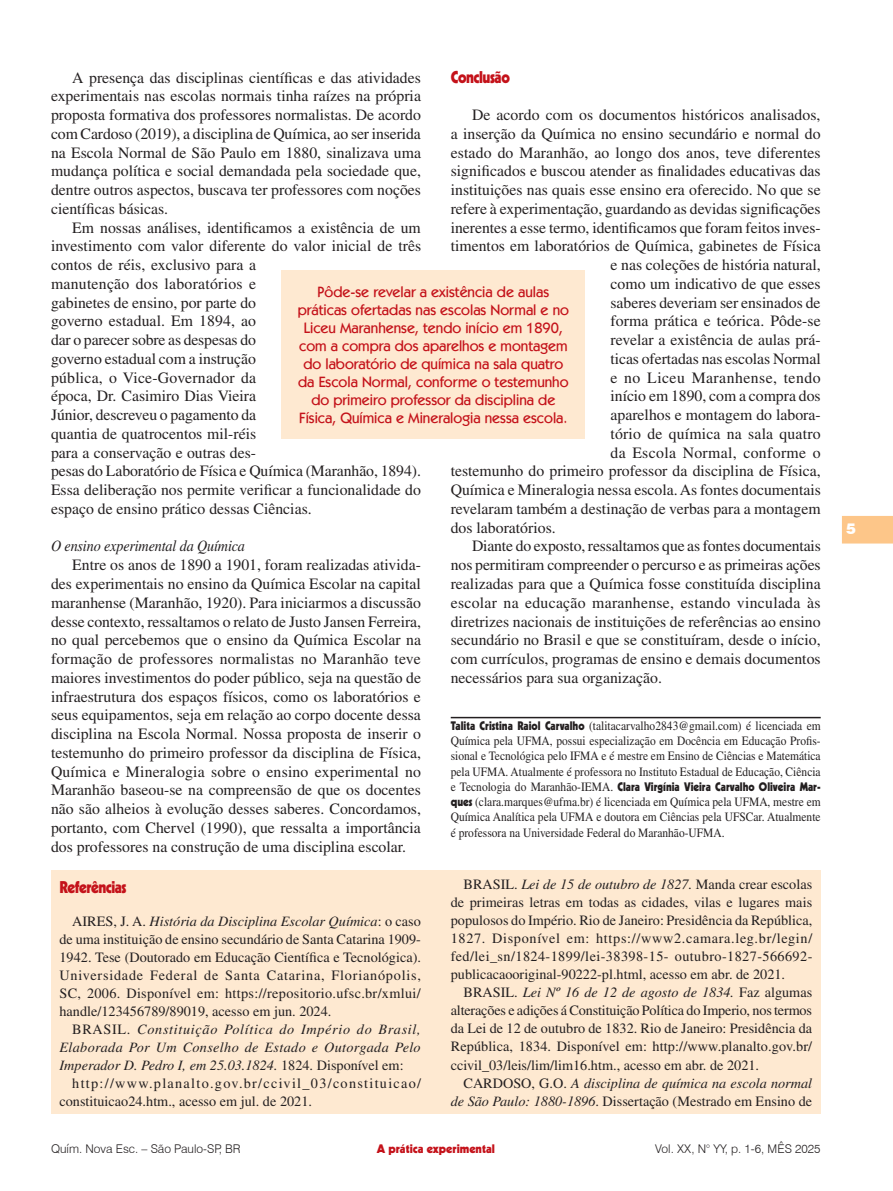
<style>
.page{position:relative;width:893px;height:1191px;background:#fff}
.page>*{position:absolute;margin:0;border:0;box-sizing:border-box;transform-origin:0 0}
.Seção{font:900 16.5px "Kabel LT Std";letter-spacing:-.03em;color:#c4121a;scale:.9 1}
.t1{font:15.75px/18.8px "Times LT Std";color:#231f20;text-align:justify}
.Sub_sub_seção{font:italic 15.75px "Times LT Std";letter-spacing:-.01em;color:#231f20;scale:.9 1}
.t2{font:15.75px "Times LT Std";letter-spacing:.03em;color:#231f20}
.t3{font:15.75px "Times LT Std";letter-spacing:.02em;color:#231f20}
.Olho{font:500 15px/18px "Kabel IT Cby BT";color:#c4121a;text-align:center}
.t4{font:900 15px "Swiss 721 BT";color:#fff}
.Bibliografia{font:14.25px/18.1px "Times LT Std";color:#231f20;text-align:justify}
.Bibliografia-2{font:italic 14.25px/18px "Times LT Std";color:#231f20;text-align:justify}
.Bibliografia-3{font:14.25px/18px "Times LT Std";letter-spacing:.09em;color:#231f20}
.Credito_Autor{font:12.75px/15.3px "Times LT Std";color:#231f20;text-align:justify;scale:.9 1}
.Credito_Autor-2{font:900 12px "Kabel LT Std";color:#231f20;scale:.9 1}
.t5{font:300 12px "Swiss 721 BT";color:#231f20}
.t6{font:900 12px "Kabel LT Std";color:#c4121a}
.s1{font-family:"Kabel LT Std";font-weight:900;font-size:12px}
.s2{font-family:"Times LT Std";font-weight:400;font-size:12.75px}
.s3{font-style:italic}
.s4{font-style:normal}
</style>
<div class="page">
<svg style="left:842px;top:516px;width:51px;height:27px"></svg>
<hr style="left:451px;top:717px;width:370px;height:1px;background:#231f20">
<div style="left:282px;top:270px;width:303px;height:169px;background:#fee9d1"></div>
<div style="left:51px;top:870px;width:770px;height:244px;background:#fee9d1"></div>
<p class="Seção" style="left:451px;top:66px;width:67px">Conclusão</p>
<p class="t1" style="left:472px;top:105px;width:350px">De acordo com os documentos históricos analisados,</p>
<p class="t1" style="left:451px;top:124px;width:371px">a inserção da Química no ensino secundário e normal do</p>
<p class="t1" style="left:451px;top:143px;width:372px">estado do Maranhão, ao longo dos anos, teve diferentes</p>
<p class="t1" style="left:451px;top:162px;width:371px">significados e buscou atender as finalidades educativas das</p>
<p class="t1" style="left:451px;top:180px;width:371px">instituições nas quais esse ensino era oferecido. No que se</p>
<p class="t1" style="left:451px;top:199px;width:371px">refere à experimentação, guardando as devidas significações</p>
<p class="t1" style="left:451px;top:218px;width:371px">inerentes a esse termo, identificamos que foram feitos inves-</p>
<p class="t1" style="left:451px;top:237px;width:371px">timentos em laboratórios de Química, gabinetes de Física</p>
<p class="t1" style="left:611px;top:255px;width:212px">e nas coleções de história natural,</p>
<p class="t1" style="left:611px;top:274px;width:212px">como um indicativo de que esses</p>
<p class="t1" style="left:611px;top:293px;width:212px">saberes deveriam ser ensinados de</p>
<p class="t1" style="left:611px;top:312px;width:212px">forma prática e teórica. Pôde-se</p>
<p class="t1" style="left:611px;top:330px;width:212px">revelar a existência de aulas prá-</p>
<p class="t1" style="left:611px;top:349px;width:212px">ticas ofertadas nas escolas Normal</p>
<p class="t2" style="left:611px;top:368px;width:212px">e no Liceu Maranhense, tendo</p>
<p class="t1" style="left:611px;top:387px;width:212px">início em 1890, com a compra dos</p>
<p class="t1" style="left:611px;top:405px;width:212px">aparelhos e montagem do labora-</p>
<p class="t1" style="left:611px;top:424px;width:212px">tório de química na sala quatro</p>
<p class="t3" style="left:611px;top:443px;width:212px">da Escola Normal, conforme o</p>
<p class="t1" style="left:451px;top:462px;width:371px">testemunho do primeiro professor da disciplina de Física,</p>
<p class="t1" style="left:451px;top:480px;width:372px">Química e Mineralogia nessa escola. As fontes documentais</p>
<p class="t1" style="left:451px;top:499px;width:371px">revelaram também a destinação de verbas para a montagem</p>
<p class="t1" style="left:451px;top:518px;width:106px">dos laboratórios.</p>
<p class="t1" style="left:451px;top:537px;width:372px;text-indent:21px">Diante do exposto, ressaltamos que as fontes documentais nos permitiram compreender o percurso e as primeiras ações realizadas para que a Química fosse constituída disciplina escolar na educação maranhense, estando vinculada às diretrizes nacionais de instituições de referências ao ensino secundário no Brasil e que se constituíram, desde o início, com currículos, programas de ensino e demais documentos necessários para sua organização.</p>
<p class="Credito_Autor" style="left:451px;top:717px;width:413px"><span class="s1">Talita Cristina Raiol Carvalho</span> (talitacarvalho2843@gmail.com) é licenciada em Química pela UFMA, possui especialização em Docência em Educação Profis&shy;sional e Tecnológica pelo IFMA e é mestre em Ensino de Ciências e Matemática pela UFMA. Atualmente é professora no Instituto Estadual de Educação, Ciência</p>
<p class="Credito_Autor-2" style="left:451px;top:779px;width:413px"><span class="s2">e Tecnologia do Maranhão-IEMA.</span> Clara Virgínia Vieira Carvalho Oliveira Mar-</p>
<p class="Credito_Autor" style="left:451px;top:794px;width:413px"><span class="s1">ques</span> (clara.marques@ufma.br) é licenciada em Química pela UFMA, mestre em Química Analítica pela UFMA e doutora em Ciências pela UFSCar. Atualmente é professora na Universidade Federal do Maranhão-UFMA.</p>
<p class="t1" style="left:51px;top:68px;width:371px;text-indent:21px">A presença das disciplinas científicas e das atividades experimentais nas escolas normais tinha raízes na própria proposta formativa dos professores normalistas. De acordo com Cardoso (2019), a disciplina de Química, ao ser inserida na Escola Normal de São Paulo em 1880, sinalizava uma mudança política e social demandada pela sociedade que, dentre outros aspectos, buscava ter professores com noções científicas básicas.</p>
<p class="t1" style="left:51px;top:218px;width:372px;text-align:left;text-indent:21px">Em nossas análises, identificamos a existência de um investimento com valor diferente do valor inicial de três contos de réis, exclusivo para a<br>manutenção dos laboratórios e<br>gabinetes de ensino, por parte do<br>governo estadual. Em 1894, ao<br>dar o parecer sobre as despesas do<br>governo estadual com a instrução<br>pública, o Vice-Governador da<br>época, Dr. Casimiro Dias Vieira<br>Júnior, descreveu o pagamento da<br>quantia de quatrocentos mil-réis<br>para a conservação e outras des-<br>pesas do Laboratório de Física e Química (Maranhão, 1894).<br>Essa deliberação nos permite verificar a funcionalidade do espaço de ensino prático dessas Ciências.</p>
<p class="Sub_sub_seção" style="left:51px;top:537px;width:217px">O ensino experimental da Química</p>
<p class="t1" style="left:51px;top:555px;width:372px;text-indent:21px">Entre os anos de 1890 a 1901, foram realizadas ativida&shy;des experimentais no ensino da Química Escolar na capital maranhense (Maranhão, 1920). Para iniciarmos a discussão desse contexto, ressaltamos o relato de Justo Jansen Ferreira, no qual percebemos que o ensino da Química Escolar na formação de professores normalistas no Maranhão teve maiores investimentos do poder público, seja na questão de infraestrutura dos espaços físicos, como os laboratórios e seus equipamentos, seja em relação ao corpo docente dessa disciplina na Escola Normal. Nossa proposta de inserir o testemunho do primeiro professor da disciplina de Física, Química e Mineralogia sobre o ensino experimental no Maranhão baseou-se na compreensão de que os docentes não são alheios à evolução desses saberes. Concordamos, portanto, com Chervel (1990), que ressalta a importância dos professores na construção de uma disciplina escolar.</p>
<p class="Olho" style="left:298px;top:283px;width:273px">Pôde-se revelar a existência de aulas práticas ofertadas nas escolas Normal e no Liceu Maranhense, tendo início em 1890, com a compra dos aparelhos e montagem do laboratório de química na sala quatro da Escola Normal, conforme o testemunho do primeiro professor da disciplina de Física, Química e Mineralogia nessa escola.</p>
<p class="Seção" style="left:60px;top:876px;width:76px">Referências</p>
<p class="Bibliografia" style="left:60px;top:912px;width:363px;text-indent:13px">AIRES, J. A. <span class="s3">História da Disciplina Escolar Química</span>: o caso de uma instituição de ensino secundário de Santa Catarina 1909- 1942. Tese (Doutorado em Educação Científica e Tecnológica).<br>Universidade Federal de Santa Catarina, Florianópolis, SC, 2006. Disponível em: https://repositorio.ufsc.br/xmlui/ handle/123456789/89019, acesso em jun. 2024.</p>
<p class="Bibliografia-2" style="left:60px;top:1020px;width:363px;text-indent:13px"><span class="s4">BRASIL.</span> Constituição Política do Império do Brasil, Elaborada Por Um Conselho de Estado e Outorgada Pelo Imperador D. Pedro I, em 25.03.1824. <span class="s4">1824. Disponível em:</span></p>
<p class="Bibliografia-3" style="left:60px;top:1073px;width:363px;text-indent:13px">http://www.planalto.gov.br/ccivil_03/constituicao/ constituicao24.htm., acesso em jul. de 2021.</p>
<p class="Bibliografia" style="left:451px;top:874px;width:363px;text-indent:13px">BRASIL. <span class="s3">Lei de 15 de outubro de 1827.</span> Manda crear escolas de primeiras letras em todas as cidades, vilas e lugares mais populosos do Império. Rio de Janeiro: Presidência da República, 1827. Disponível em: https://www2.camara.leg.br/legin/ fed/lei_sn/1824-1899/lei-38398-15- outubro-1827-566692- publicacaooriginal-90222-pl.html, acesso em abr. de 2021.</p>
<p class="Bibliografia" style="left:451px;top:983px;width:363px;text-indent:13px">BRASIL. <span class="s3">Lei Nº 16 de 12 de agosto de 1834.</span> Faz algumas alterações e adições á Constituição Política do Imperio, nos termos da Lei de 12 de outubro de 1832. Rio de Janeiro: Presidência da República, 1834. Disponível em: http://www.planalto.gov.br/ ccivil_03/leis/lim/lim16.htm., acesso em abr. de 2021.</p>
<p class="Bibliografia-2" style="left:451px;top:1073px;width:363px;text-align:right"><span class="s4">CARDOSO, G.O.</span> A disciplina de química na escola normal de São Paulo: 1880-1896<span class="s4">. Dissertação (Mestrado em Ensino de</span></p>
<p class="t5" style="left:51px;top:1141px;width:191px">Quím. Nova Esc. – São Paulo-SP, BR</p>
<p class="t6" style="left:377px;top:1141px;width:120px">A prática experimental</p>
<p class="t5" style="left:655px;top:1141px;width:167px">Vol. XX, N° YY, p. 1-6, MÊS 2025</p>
<p class="t4" style="left:846px;top:519px;width:11px">5</p>
</div>
